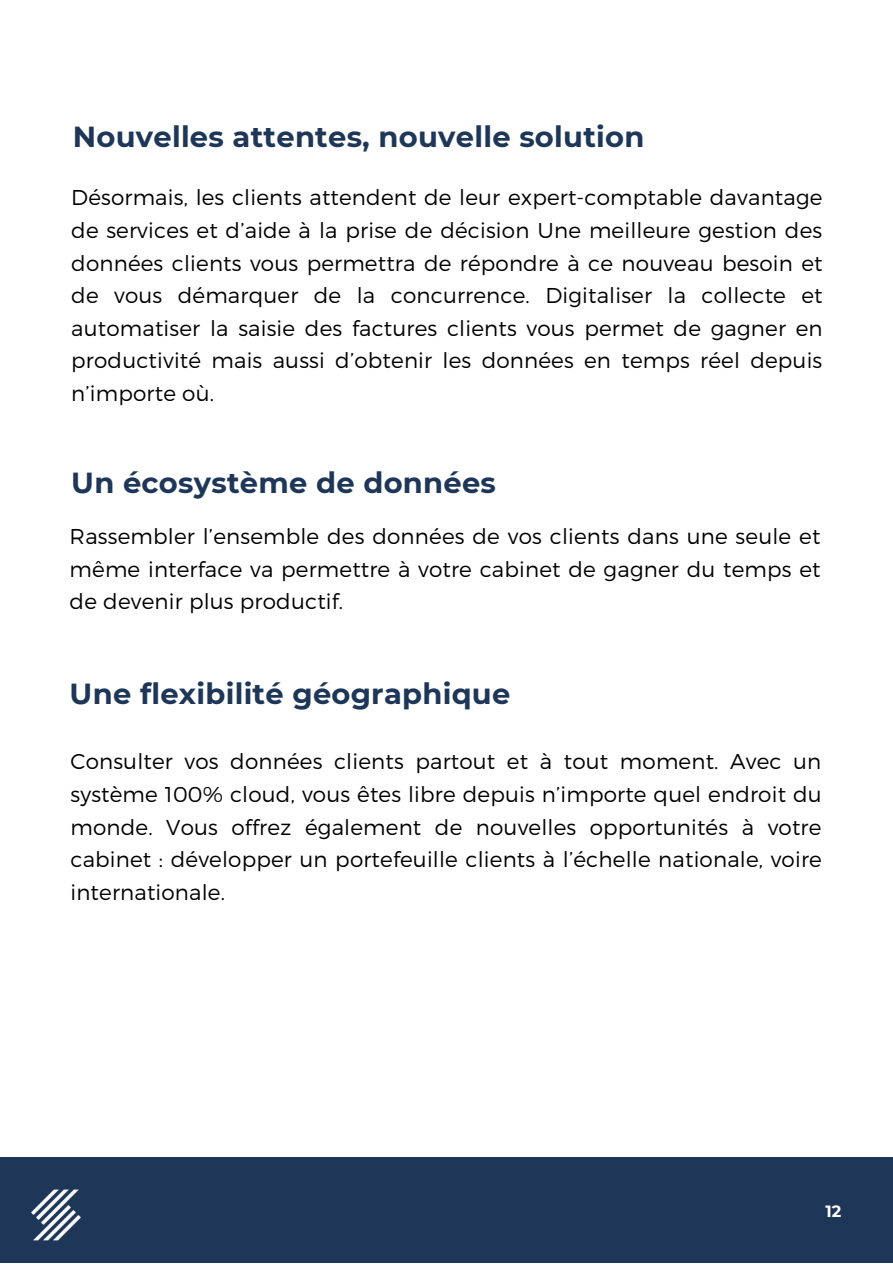
<style>
.page{position:relative;width:893px;height:1264px;background:#fff}
.page>*{position:absolute;margin:0;border:0;box-sizing:border-box;transform-origin:0 0}
.t1{font:700 28.95px "Montserrat";letter-spacing:.01em;color:#1e3758}
.t2{font:300 21.45px/32.5px "Montserrat";letter-spacing:.01em;color:#000;text-align:justify}
.t3{font:700 16.2px "Montserrat";color:#fff}
</style>
<div class="page">
<div style="left:0;top:1157px;width:892px;height:105px;background:#1e3758"></div>
<img style="left:31px;top:1189px;width:50px;height:52px">
<p class="t1" style="left:73px;top:119px;width:573px">Nouvelles attentes, nouvelle solution</p>
<p class="t2" style="left:71px;top:180px;width:752px">Désormais, les clients attendent de leur expert-comptable davantage de services et d’aide à la prise de décision Une meilleure gestion des données clients vous permettra de répondre à ce nouveau besoin et de vous démarquer de la concurrence. Digitaliser la collecte et automatiser la saisie des factures clients vous permet de gagner en productivité mais aussi d’obtenir les données en temps réel depuis n’importe où.</p>
<p class="t1" style="left:71px;top:465px;width:426px">Un écosystème de données</p>
<p class="t2" style="left:70px;top:519px;width:752px">Rassembler l’ensemble des données de vos clients dans une seule et même interface va permettre à votre cabinet de gagner du temps et de devenir plus productif.</p>
<p class="t1" style="left:70px;top:676px;width:442px">Une flexibilité géographique</p>
<p class="t2" style="left:70px;top:744px;width:752px">Consulter vos données clients partout et à tout moment. Avec un système 100% cloud, vous êtes libre depuis n’importe quel endroit du monde. Vous offrez également de nouvelles opportunités à votre cabinet : développer un portefeuille clients à l’échelle nationale, voire internationale.</p>
<p class="t3" style="left:825px;top:1201px;width:17px">12</p>
</div>
